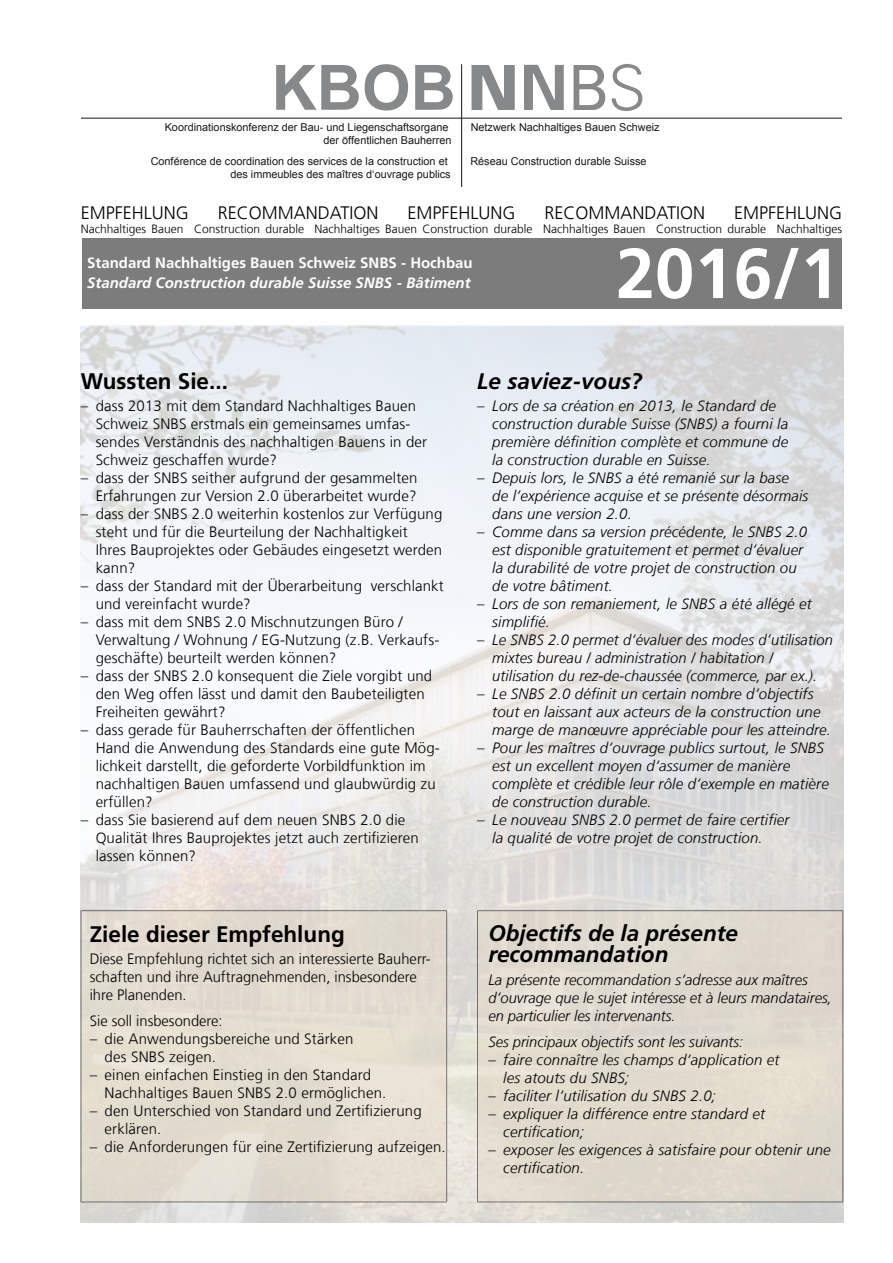
<style>
.page{position:relative;width:893px;height:1263px;background:#fff}
.page>*{position:absolute;margin:0;border:0;box-sizing:border-box;transform-origin:0 0}
.t1{font:700 70.5px "Frutiger LT Com";color:#fff}
.t2{font:700 62.55px "Arial";color:#87888a}
.H1_Untertitel{font:italic 700 22.5px/21px "Frutiger LT Com";color:#000}
.H1_Untertitel-2{font:700 22.5px "Frutiger LT Com";color:#000}
.P_Titel_Empfehlungen{font:300 18px "Frutiger LT Com";color:#000}
.P_Grundtext{font:300 15px/18px "Frutiger LT Com";letter-spacing:.01em;color:#000}
.P_Grundtext-2{font:italic 300 15px/18px "Frutiger LT Com";letter-spacing:.01em;color:#000}
.P_Titel{font:italic 700 15px "Frutiger LT Com";color:#fff}
.P_Titel-2{font:700 15px "Frutiger LT Com";color:#fff}
.P_Text_Empfehlungen{font:300 12px "Frutiger LT Com";color:#000}
.t3{font:10.8px/13px "Arial";color:#1a171b;text-align:right}
.s1{color:#7c7c7c}
.s2{font-style:normal}
</style>
<div class="page">
<img style="left:81px;top:325px;width:762px;height:897px">
<div style="left:82px;top:238px;width:759px;height:70px;background:#7c7c7c"></div>
<hr style="left:461px;top:64px;width:1px;height:123px;background:#1a171b">
<hr style="left:82px;top:118px;width:760px;height:1px;background:#1a171b">
<svg style="left:471px;top:65px;width:44px;height:45px"></svg>
<svg style="left:524px;top:65px;width:40px;height:45px"></svg>
<svg style="left:573px;top:64px;width:69px;height:47px"></svg>
<div style="left:81px;top:911px;width:366px;height:291px;background:#e2dccf"></div>
<hr style="left:81px;top:910px;width:366px;height:1px;background:#000">
<hr style="left:81px;top:1202px;width:366px;height:1px;background:#000">
<hr style="left:81px;top:911px;width:1px;height:291px;background:#000">
<hr style="left:446px;top:911px;width:1px;height:291px;background:#000">
<div style="left:477px;top:911px;width:366px;height:291px;background:#e4d9c8"></div>
<hr style="left:477px;top:910px;width:366px;height:1px;background:#000">
<hr style="left:477px;top:1202px;width:366px;height:1px;background:#000">
<hr style="left:477px;top:911px;width:1px;height:291px;background:#000">
<hr style="left:843px;top:911px;width:1px;height:291px;background:#000">
<p class="t2" style="left:271px;top:46px;width:186px">KBOB</p>
<p class="t3" style="left:323px;top:134px;width:129px">der öffentlichen Bauherren</p>
<p class="t3" style="left:165px;top:121px;width:285px">Koordinationskonferenz der Bau- und Liegenschaftsorgane</p>
<p class="t3" style="left:471px;top:121px;width:190px">Netzwerk Nachhaltiges Bauen Schweiz</p>
<p class="t3" style="left:151px;top:154px;width:301px">Conférence de coordination des services de la construction et des immeubles des maîtres d‘ouvrage publics</p>
<p class="t3" style="left:470px;top:154px;width:178px">Réseau Construction durable Suisse</p>
<p class="P_Titel_Empfehlungen" style="left:81px;top:202px;width:109px">EMPFEHLUNG</p>
<p class="P_Titel_Empfehlungen" style="left:218px;top:202px;width:162px">RECOMMANDATION</p>
<p class="P_Titel_Empfehlungen" style="left:407px;top:202px;width:109px">EMPFEHLUNG</p>
<p class="P_Titel_Empfehlungen" style="left:544px;top:202px;width:162px">RECOMMANDATION</p>
<p class="P_Titel_Empfehlungen" style="left:734px;top:202px;width:109px">EMPFEHLUNG</p>
<p class="P_Text_Empfehlungen" style="left:81px;top:222px;width:763px">Nachhaltiges Bauen Construction durable Nachhaltiges Bauen Construction durable Nachhaltiges Bauen Construction durable Nachhaltiges</p>
<p class="P_Titel-2" style="left:87px;top:254px;width:439px">Standard Nachhaltiges Bauen Schweiz SNBS - Hochbau <span class="s1">2016/1</span></p>
<p class="P_Titel" style="left:87px;top:274px;width:435px">Standard Construction durable Suisse SNBS - Bâtiment <span class="s1">2016/1</span></p>
<h1 class="t1" style="left:616px;top:232px;width:225px">2016/1</h1>
<h1 class="H1_Untertitel-2" style="left:81px;top:368px;width:149px">Wussten Sie...</h1>
<p class="P_Grundtext" style="left:96px;top:397px;width:333px;text-indent:-15px">– dass 2013 mit dem Standard Nachhaltiges Bauen Schweiz SNBS erstmals ein gemeinsames umfas&shy;sendes Verständnis des nachhaltigen Bauens in der Schweiz geschaffen wurde?</p>
<p class="P_Grundtext" style="left:81px;top:469px;width:338px;text-align:right">– dass der SNBS seither aufgrund der gesammelten<br>Erfahrungen zur Version 2.0 überarbeitet wurde?</p>
<p class="P_Grundtext" style="left:96px;top:505px;width:348px;text-indent:-15px">– dass der SNBS 2.0 weiterhin kostenlos zur Verfügung steht und für die Beurteilung der Nachhaltigkeit<br>Ihres Bauprojektes oder Gebäudes eingesetzt werden kann?</p>
<p class="P_Grundtext" style="left:96px;top:577px;width:350px;text-indent:-15px">– dass der Standard mit der Überarbeitung verschlankt und vereinfacht wurde?</p>
<p class="P_Grundtext" style="left:96px;top:613px;width:345px;text-indent:-15px">– dass mit dem SNBS 2.0 Mischnutzungen Büro /<br>Verwaltung / Wohnung / EG-Nutzung (z.B. Verkaufs&shy;geschäfte) beurteilt werden können?</p>
<p class="P_Grundtext" style="left:96px;top:667px;width:338px;text-indent:-15px">– dass der SNBS 2.0 konsequent die Ziele vorgibt und den Weg offen lässt und damit den Baubeteiligten<br>Freiheiten gewährt?</p>
<p class="P_Grundtext" style="left:96px;top:721px;width:346px;text-indent:-15px">– dass gerade für Bauherrschaften der öffentlichen Hand die Anwendung des Standards eine gute Mög&shy;lichkeit darstellt, die geforderte Vorbildfunktion im nachhaltigen Bauen umfassend und glaubwürdig zu erfüllen?</p>
<p class="P_Grundtext" style="left:96px;top:811px;width:325px;text-indent:-15px">– dass Sie basierend auf dem neuen SNBS 2.0 die<br>Qualität Ihres Bauprojektes jetzt auch zertifizieren lassen können?</p>
<h1 class="H1_Untertitel-2" style="left:90px;top:920px;width:257px">Ziele dieser Empfehlung</h1>
<p class="P_Grundtext" style="left:90px;top:950px;width:343px">Diese Empfehlung richtet sich an interessierte Bauherr&shy;schaften und ihre Auftragnehmenden, insbesondere ihre Planenden.</p>
<p class="P_Grundtext" style="left:90px;top:1012px;width:134px">Sie soll insbesondere:</p>
<p class="P_Grundtext" style="left:105px;top:1030px;width:250px;text-indent:-15px">– die Anwendungsbereiche und Stärken des SNBS zeigen.</p>
<p class="P_Grundtext" style="left:105px;top:1066px;width:283px;text-indent:-15px">– einen einfachen Einstieg in den Standard<br>Nachhaltiges Bauen SNBS 2.0 ermöglichen.</p>
<p class="P_Grundtext" style="left:105px;top:1102px;width:319px;text-indent:-15px">– den Unterschied von Standard und Zertifizierung erklären.</p>
<p class="P_Grundtext" style="left:90px;top:1138px;width:358px">– die Anforderungen für eine Zertifizierung aufzeigen.</p>
<h1 class="H1_Untertitel" style="left:477px;top:371px;width:167px">Le saviez-vous?</h1>
<p class="P_Grundtext-2" style="left:492px;top:397px;width:298px;text-indent:-15px"><span class="s2">–</span> Lors de sa création en 2013, le Standard de construction durable Suisse (SNBS) a fourni la première définition complète et commune de la construction durable en Suisse.</p>
<p class="P_Grundtext-2" style="left:492px;top:469px;width:318px;text-indent:-15px"><span class="s2">–</span> Depuis lors, le SNBS a été remanié sur la base de l‘expérience acquise et se présente désormais dans une version 2.0.</p>
<p class="P_Grundtext-2" style="left:492px;top:523px;width:316px;text-indent:-15px"><span class="s2">–</span> Comme dans sa version précédente, le SNBS 2.0 est disponible gratuitement et permet d‘évaluer la durabilité de votre projet de construction ou de votre bâtiment.</p>
<p class="P_Grundtext-2" style="left:492px;top:595px;width:321px;text-indent:-15px"><span class="s2">–</span> Lors de son remaniement, le SNBS a été allégé et simplifié.</p>
<p class="P_Grundtext-2" style="left:492px;top:631px;width:342px;text-indent:-15px"><span class="s2">–</span> Le SNBS 2.0 permet d‘évaluer des modes d’utilisation mixtes bureau / administration / habitation / utilisation du rez-de-chaussée (commerce, par ex.).</p>
<p class="P_Grundtext-2" style="left:492px;top:685px;width:340px;text-indent:-15px"><span class="s2">–</span> Le SNBS 2.0 définit un certain nombre d‘objectifs tout en laissant aux acteurs de la construction une marge de manœuvre appréciable pour les atteindre.</p>
<p class="P_Grundtext-2" style="left:492px;top:739px;width:338px;text-indent:-15px"><span class="s2">–</span> Pour les maîtres d‘ouvrage publics surtout, le SNBS est un excellent moyen d‘assumer de manière complète et crédible leur rôle d‘exemple en matière de construction durable.</p>
<p class="P_Grundtext-2" style="left:492px;top:811px;width:299px;text-indent:-15px"><span class="s2">–</span> Le nouveau SNBS 2.0 permet de faire certifier la qualité de votre projet de construction.</p>
<h1 class="H1_Untertitel" style="left:488px;top:923px;width:251px">Objectifs de la présente recommandation</h1>
<p class="P_Grundtext-2" style="left:488px;top:970px;width:345px">La présente recommandation s‘adresse aux maîtres d‘ouvrage que le sujet intéresse et à leurs mandataires, en particulier les intervenants.</p>
<p class="P_Grundtext-2" style="left:488px;top:1033px;width:256px">Ses principaux objectifs sont les suivants:</p>
<p class="P_Grundtext-2" style="left:503px;top:1051px;width:278px;text-indent:-15px"><span class="s2">–</span> faire connaître les champs d‘application et les atouts du SNBS;</p>
<p class="P_Grundtext-2" style="left:488px;top:1087px;width:229px"><span class="s2">–</span> faciliter l‘utilisation du SNBS 2.0;</p>
<p class="P_Grundtext-2" style="left:503px;top:1105px;width:263px;text-indent:-15px"><span class="s2">–</span> expliquer la différence entre standard et certification;</p>
<p class="P_Grundtext-2" style="left:503px;top:1141px;width:329px;text-indent:-15px"><span class="s2">–</span> exposer les exigences à satisfaire pour obtenir une certification.</p>
</div>
